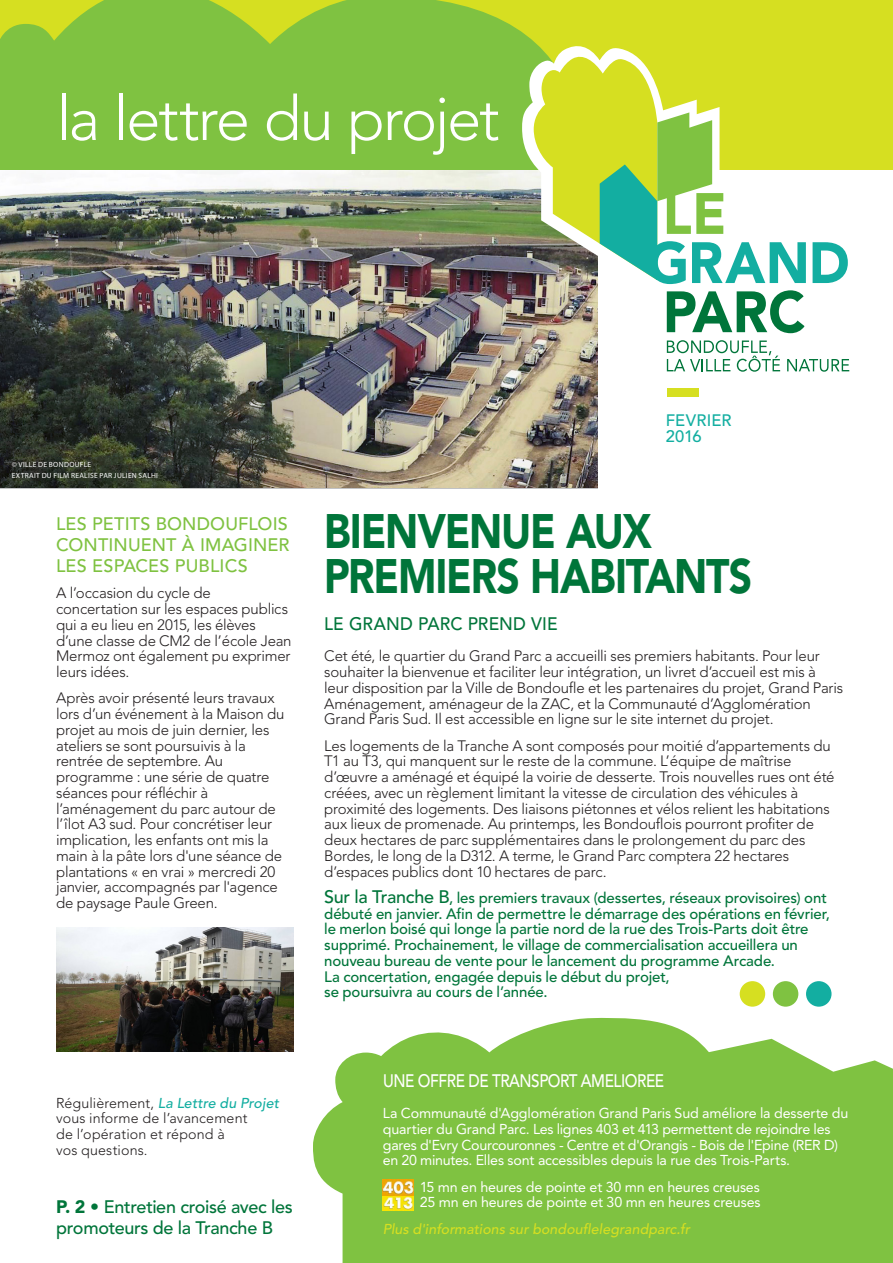
<style>
.page{position:relative;width:893px;height:1263px;background:#fff}
.page>*{position:absolute;margin:0;border:0;box-sizing:border-box;transform-origin:0 0}
.t1{font:300 61.5px "Avenir LT Std";letter-spacing:-.035em;color:#fff}
.t2{font:900 48px/45px "Avenir LT Std";letter-spacing:-.03em;color:#00753a;scale:.85 1}
.t3{font:500 18px/21px "Avenir LT Std";letter-spacing:.005em;color:#7fc241;text-align:justify}
.t4{font:500 18px/21px "Avenir LT Std";letter-spacing:-.015em;color:#00753a}
.t5{font:500 18px "Avenir LT Std";letter-spacing:-.03em;color:#fff;scale:.85 1}
.t6{font:500 18px "Avenir LT Std";letter-spacing:.01em;color:#00753a;scale:.96 1}
.t7{font:500 16.5px "Avenir LT Std";letter-spacing:.01em;color:#13aea1}
.t8{font:300 15px/15.8px "Avenir LT Std";letter-spacing:-.015em;color:#231f20}
.t9{font:500 15px/15.8px "Avenir LT Std";letter-spacing:-.01em;color:#00753a}
.t10{font:14.25px/15.8px "Avenir LT Std";letter-spacing:-.01em;color:#fff}
.t11{font:300 14.25px/15.8px "Avenir LT Std";letter-spacing:.01em;color:#231f20}
.t12{font:italic 500 14.25px "Avenir LT Std";letter-spacing:.005em;color:#d6df21}
.t13{font:7.5px "Myriad Pro";letter-spacing:.04em;color:#fff}
.s1{font-weight:500;font-style:italic;color:#13aea1}
.s2{font-weight:900}
.s3{font-size:18px}
</style>
<div class="page">
<div style="left:630px;top:0;width:263px;height:170px;background:#d6df21"></div>
<svg style="left:0;top:0;width:630px;height:170px;background:#88c53d"></svg>
<img style="left:0;top:170px;width:598px;height:317px">
<svg style="left:313px;top:1017px;width:580px;height:246px;background:#8fc959"></svg>
<div style="left:773px;top:981px;width:25px;height:26px;background:#7fc241;border-radius:50%"></div>
<div style="left:806px;top:981px;width:25px;height:26px;background:#13aea1;border-radius:50%"></div>
<div style="left:740px;top:981px;width:25px;height:26px;background:#d6df21;border-radius:50%"></div>
<svg style="left:522px;top:43px;width:333px;height:339px"></svg>
<svg style="left:534px;top:53px;width:272px;height:231px"></svg>
<svg style="left:813px;top:242px;width:35px;height:41px"></svg>
<svg style="left:667px;top:290px;width:137px;height:43px"></svg>
<svg style="left:667px;top:340px;width:113px;height:32px"></svg>
<svg style="left:787px;top:359px;width:62px;height:13px"></svg>
<div style="left:667px;top:388px;width:31px;height:8px;background:#d6df21"></div>
<img style="left:56px;top:927px;width:237px;height:124px">
<img style="left:383px;top:1180px;width:31px;height:30px">
<p class="t1" style="left:56px;top:83px;width:445px">la lettre du projet</p>
<p class="t13" style="left:12px;top:460px;width:81px">© VILLE DE BONDOUFLE</p>
<p class="t13" style="left:12px;top:470px;width:148px">EXTRAIT DU FILM REALISE PAR JULIEN SALHI</p>
<p class="t7" style="left:666px;top:411px;width:67px">FEVRIER</p>
<p class="t7" style="left:666px;top:426px;width:38px">2016</p>
<p class="t3" style="left:56px;top:514px;width:235px">LES PETITS BONDOUFLOIS CONTINUENT À IMAGINER LES ESPACES PUBLICS</p>
<p class="t8" style="left:56px;top:585px;width:237px">A l’occasion du cycle de concertation sur les espaces publics qui a eu lieu en 2015, les élèves d’une classe de CM2 de l’école Jean<br>Mermoz ont également pu exprimer leurs idées.</p>
<p class="t8" style="left:56px;top:690px;width:230px">Après avoir présenté leurs travaux lors d’un événement à la Maison du projet au mois de juin dernier, les ateliers se sont poursuivis à la rentrée de septembre. Au programme : une série de quatre séances pour réfléchir à l’aménagement du parc autour de l’îlot A3 sud. Pour concrétiser leur implication, les enfants ont mis la main à la pâte lors d'une séance de plantations « en vrai » mercredi 20 janvier, accompagnés par l'agence de paysage Paule Green.</p>
<p class="t11" style="left:56px;top:1095px;width:225px">Régulièrement, <span class="s1">La Lettre du Projet </span>vous informe de l’avancement<br>de l’opération et répond à<br>vos questions.</p>
<p class="t4" style="left:56px;top:1196px;width:238px"><span class="s2">P. 2 •</span> Entretien croisé avec les promoteurs de la Tranche B</p>
<p class="t2" style="left:324px;top:509px;width:505px">BIENVENUE AUX<br>PREMIERS HABITANTS</p>
<p class="t6" style="left:324px;top:613px;width:245px">LE GRAND PARC PREND VIE</p>
<p class="t8" style="left:324px;top:648px;width:521px">Cet été, le quartier du Grand Parc a accueilli ses premiers habitants. Pour leur souhaiter la bienvenue et faciliter leur intégration, un livret d’accueil est mis à leur disposition par la Ville de Bondoufle et les partenaires du projet, Grand Paris Aménagement, aménageur de la ZAC, et la Communauté d’Agglomération Grand Paris Sud. Il est accessible en ligne sur le site internet du projet.</p>
<p class="t8" style="left:324px;top:738px;width:512px">Les logements de la Tranche A sont composés pour moitié d’appartements du T1 au T3, qui manquent sur le reste de la commune. L’équipe de maîtrise d’œuvre a aménagé et équipé la voirie de desserte. Trois nouvelles rues ont été créées, avec un règlement limitant la vitesse de circulation des véhicules à proximité des logements. Des liaisons piétonnes et vélos relient les habitations aux lieux de promenade. Au printemps, les Bondouflois pourront profiter de deux hectares de parc supplémentaires dans le prolongement du parc des Bordes, le long de la D312. A terme, le Grand Parc comptera 22 hectares d’espaces publics dont 10 hectares de parc.</p>
<p class="t9" style="left:324px;top:890px;width:507px"><span class="s3">Sur la Tranche B</span>, les premiers travaux (dessertes, réseaux provisoires) ont débuté en janvier. Afin de permettre le démarrage des opérations en février, le merlon boisé qui longe la partie nord de la rue des Trois-Parts doit être supprimé. Prochainement, le village de commercialisation accueillera un nouveau bureau de vente pour le lancement du programme Arcade.<br>La concertation, engagée depuis le début du projet,<br>se poursuivra au cours de l’année.</p>
<p class="t5" style="left:383px;top:1070px;width:332px">UNE OFFRE DE TRANSPORT AMELIOREE</p>
<p class="t10" style="left:383px;top:1105px;width:467px">La Communauté d'Agglomération Grand Paris Sud améliore la desserte du quartier du Grand Parc. Les lignes 403 et 413 permettent de rejoindre les gares d'Evry Courcouronnes - Centre et d'Orangis - Bois de l'Epine (RER D) en 20 minutes. Elles sont accessibles depuis la rue des Trois-Parts.</p>
<p class="t10" style="left:420px;top:1179px;width:342px">15 mn en heures de pointe et 30 mn en heures creuses<br>25 mn en heures de pointe et 30 mn en heures creuses</p>
<p class="t12" style="left:383px;top:1220px;width:309px">Plus d'informations sur bondouflelegrandparc.fr</p>
</div>
